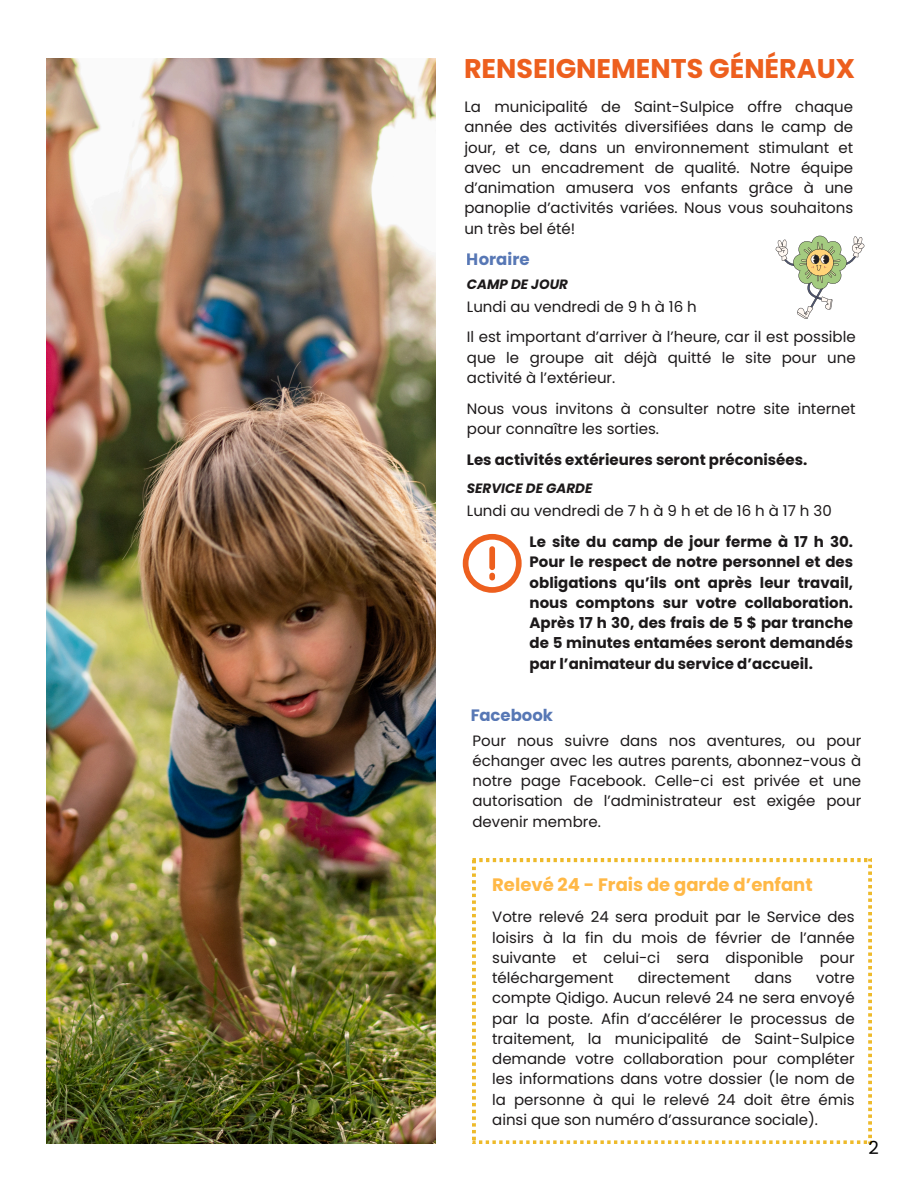
<style>
.page{position:relative;width:918px;height:1188px;background:#fff}
.page>*{position:absolute;margin:0;border:0;box-sizing:border-box;transform-origin:0 0}
.t1{font:700 27px "Poppins";color:#ed5f1e}
.t2{font:700 18px "Poppins";color:#ffb846}
.t3{font:18px "Poppins";color:#000}
.t4{font:700 16.5px "Poppins";color:#00328f}
.t5{font:15px/20.2px "Poppins";color:#1c191a;text-align:justify}
.t6{font:700 15px/20.2px "Poppins";color:#1c191a;text-align:justify}
.t7{font:italic 700 13.5px "Poppins";color:#1c191a}
</style>
<div class="page">
<img style="left:47px;top:58px;width:388px;height:1085px">
<svg style="left:463px;top:534px;width:58px;height:58px"></svg>
<div style="left:489px;top:546px;width:6px;height:24px;background:#ed5f1e;border-radius:3px"></div>
<div style="left:489px;top:573px;width:6px;height:7px;background:#ed5f1e;border-radius:3px"></div>
<svg style="left:473px;top:859px;width:399px;height:284px"></svg>
<svg style="left:776px;top:236px;width:88px;height:83px"></svg>
<h1 class="t1" style="left:464px;top:50px;width:393px">RENSEIGNEMENTS GÉNÉRAUX</h1>
<p class="t5" style="left:464px;top:97px;width:390px">La municipalité de Saint-Sulpice offre chaque année des activités diversifiées dans le camp de jour, et ce, dans un environnement stimulant et avec un encadrement de qualité. Notre équipe d’animation amusera vos enfants grâce à une panoplie d’activités variées. Nous vous souhaitons un très bel été!</p>
<p class="t4" style="left:467px;top:248px;width:64px">Horaire</p>
<p class="t7" style="left:467px;top:274px;width:103px">CAMP DE JOUR</p>
<h2 class="t5" style="left:467px;top:296px;width:231px">Lundi au vendredi de 9 h à 16 h</h2>
<p class="t5" style="left:467px;top:327px;width:390px">Il est important d’arriver à l’heure, car il est possible que le groupe ait déjà quitté le site pour une activité à l’extérieur.</p>
<p class="t5" style="left:467px;top:398px;width:390px">Nous vous invitons à consulter notre site internet pour connaître les sorties.</p>
<h5 class="t6" style="left:467px;top:449px;width:342px">Les activités extérieures seront préconisées.</h5>
<h4 class="t7" style="left:467px;top:479px;width:127px">SERVICE DE GARDE</h4>
<p class="t5" style="left:467px;top:501px;width:366px">Lundi au vendredi de 7 h à 9 h et de 16 h à 17 h 30</p>
<h4 class="t6" style="left:530px;top:532px;width:325px">Le site du camp de jour ferme à 17 h 30.<br>Pour le respect de notre personnel et des obligations qu’ils ont après leur travail, nous comptons sur votre collaboration.<br>Après 17 h 30, des frais de 5 $ par tranche de 5 minutes entamées seront demandés par l’animateur du service d’accueil.</h4>
<p class="t4" style="left:470px;top:703px;width:84px">Facebook</p>
<h5 class="t5" style="left:472px;top:730px;width:390px">Pour nous suivre dans nos aventures, ou pour échanger avec les autres parents, abonnez-vous à notre page Facebook. Celle-ci est privée et une autorisation de l’administrateur est exigée pour devenir membre.</h5>
<p class="t2" style="left:492px;top:872px;width:322px">Relevé 24 - Frais de garde d’enfant</p>
<p class="t5" style="left:492px;top:907px;width:364px">Votre relevé 24 sera produit par le Service des loisirs à la fin du mois de février de l’année suivante et celui-ci sera disponible pour téléchargement</p>
<p class="t5" style="left:638px;top:968px;width:94px">directement</p>
<p class="t5" style="left:754px;top:968px;width:39px">dans</p>
<p class="t5" style="left:492px;top:968px;width:364px;text-indent:324px">votre compte Qidigo. Aucun relevé 24 ne sera envoyé par la poste. Afin d’accélérer le processus de traitement, la municipalité de Saint-Sulpice demande votre collaboration pour compléter les informations dans votre dossier (le nom de la personne à qui le relevé 24 doit être émis ainsi que son numéro d’assurance sociale).</p>
<p class="t3" style="left:868px;top:1135px;width:12px">2</p>
</div>
